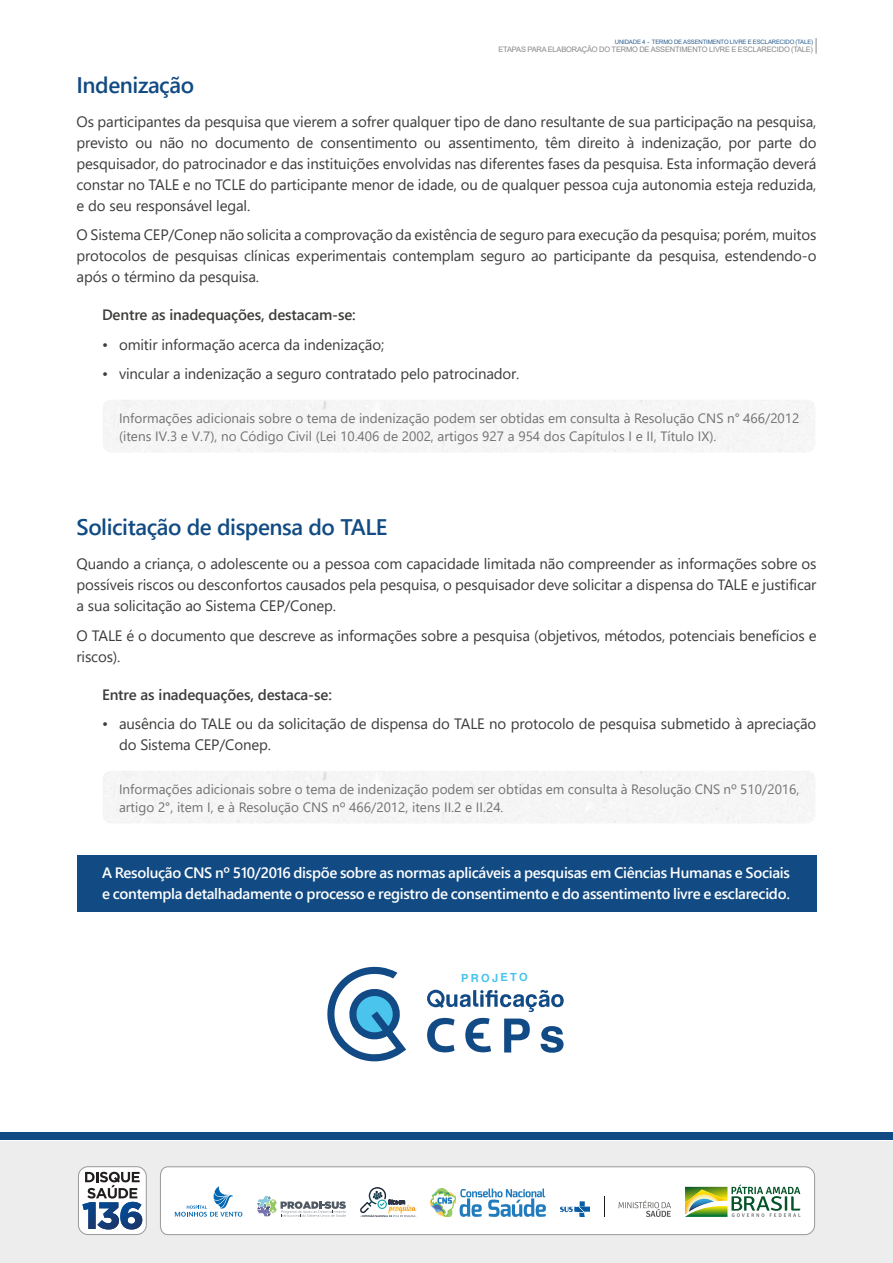
<style>
.page{position:relative;width:893px;height:1263px;background:#fff}
.page>*{position:absolute;margin:0;border:0;box-sizing:border-box;transform-origin:0 0}
.t1{font:600 22.5px "Segoe UI";letter-spacing:-.02em;color:#124b83}
.t2{font:15px/21px "Segoe UI";letter-spacing:-.01em;color:#3c3c3b;text-align:justify}
.t3{font:600 15px/21px "Segoe UI";letter-spacing:-.02em;color:#fff}
.t4{font:600 15px "Segoe UI";letter-spacing:-.01em;color:#3c3c3b}
.t5{font:13.5px/18px "Segoe UI";color:#727271}
.t6{font:700 11.1px "Helvetica";letter-spacing:.19em;color:#4ac4ed}
.t7{font:7.5px "Arial";letter-spacing:-.025em;color:#878787}
.t8{font:6px "Arial";letter-spacing:-.025em;color:#2a5d8f}
</style>
<div class="page">
<svg style="left:816px;top:38px;width:1px;height:16px"></svg>
<svg style="left:327px;top:966px;width:79px;height:95px"></svg>
<svg style="left:541px;top:1026px;width:22px;height:27px"></svg>
<svg style="left:504px;top:1018px;width:26px;height:34px"></svg>
<svg style="left:427px;top:1018px;width:28px;height:34px"></svg>
<svg style="left:465px;top:1018px;width:26px;height:34px"></svg>
<svg style="left:427px;top:990px;width:137px;height:22px"></svg>
<div style="left:0;top:1142px;width:893px;height:121px;background:#ededed"></div>
<div style="left:0;top:1132px;width:893px;height:8px;background:#124b83"></div>
<div style="left:78px;top:1167px;width:68px;height:67px;background:#fff;border-radius:10px"></div>
<div style="left:78px;top:1166px;width:68px;height:68px;border:1px solid #989898;border-radius:10px"></div>
<svg style="left:82px;top:1172px;width:60px;height:57px"></svg>
<svg style="left:160px;top:1167px;width:655px;height:68px;background:#e9eeed"></svg>
<div style="left:77px;top:855px;width:739px;height:56px;background:#124b83"></div>
<p class="t8" style="left:615px;top:38px;width:200px">UNIDADE 4 - TERMO DE ASSENTIMENTO LIVRE E ESCLARECIDO (TALE)</p>
<p class="t7" style="left:498px;top:44px;width:316px">ETAPAS PARA ELABORAÇÃO DO TERMO DE ASSENTIMENTO LIVRE E ESCLARECIDO (TALE)</p>
<h1 class="t1" style="left:77px;top:64px;width:119px">Indenização</h1>
<p class="t2" style="left:77px;top:110px;width:741px">Os participantes da pesquisa que vierem a sofrer qualquer tipo de dano resultante de sua participação na pesquisa, previsto ou não no documento de consentimento ou assentimento, têm direito à indenização, por parte do pesquisador, do patrocinador e das instituições envolvidas nas diferentes fases da pesquisa. Esta informação deverá constar no TALE e no TCLE do participante menor de idade, ou de qualquer pessoa cuja autonomia esteja reduzida, e do seu responsável legal.</p>
<p class="t2" style="left:77px;top:223px;width:741px">O Sistema CEP/Conep não solicita a comprovação da existência de seguro para execução da pesquisa; porém, muitos protocolos de pesquisas clínicas experimentais contemplam seguro ao participante da pesquisa, estendendo-o após o término da pesquisa.</p>
<p class="t4" style="left:102px;top:301px;width:255px">Dentre as inadequações, destacam-se:</p>
<p class="t2" style="left:102px;top:333px;width:284px">• omitir informação acerca da indenização;</p>
<p class="t2" style="left:102px;top:362px;width:419px">• vincular a indenização a seguro contratado pelo patrocinador.</p>
<p class="t5" style="left:119px;top:408px;width:682px">Informações adicionais sobre o tema de indenização podem ser obtidas em consulta à Resolução CNS n° 466/2012 (itens IV.3 e V.7), no Código Civil (Lei 10.406 de 2002, artigos 927 a 954 dos Capítulos I e II, Título IX).</p>
<h1 class="t1" style="left:77px;top:506px;width:312px">Solicitação de dispensa do TALE</h1>
<p class="t2" style="left:77px;top:552px;width:741px">Quando a criança, o adolescente ou a pessoa com capacidade limitada não compreender as informações sobre os possíveis riscos ou desconfortos causados pela pesquisa, o pesquisador deve solicitar a dispensa do TALE e justificar a sua solicitação ao Sistema CEP/Conep.</p>
<p class="t2" style="left:77px;top:623px;width:741px">O TALE é o documento que descreve as informações sobre a pesquisa (objetivos, métodos, potenciais benefícios e riscos).</p>
<p class="t4" style="left:102px;top:680px;width:231px">Entre as inadequações, destaca-se:</p>
<p class="t2" style="left:119px;top:712px;width:699px;text-indent:-17px">• ausência do TALE ou da solicitação de dispensa do TALE no protocolo de pesquisa submetido à apreciação do Sistema CEP/Conep.</p>
<p class="t5" style="left:119px;top:779px;width:682px">Informações adicionais sobre o tema de indenização podem ser obtidas em consulta à Resolução CNS nº 510/2016, artigo 2°, item I, e à Resolução CNS nº 466/2012, itens II.2 e II.24.</p>
<p class="t3" style="left:102px;top:861px;width:689px">A Resolução CNS nº 510/2016 dispõe sobre as normas aplicáveis a pesquisas em Ciências Humanas e Sociais e contempla detalhadamente o processo e registro de consentimento e do assentimento livre e esclarecido.</p>
<p class="t6" style="left:461px;top:971px;width:68px">PROJETO</p>
</div>
